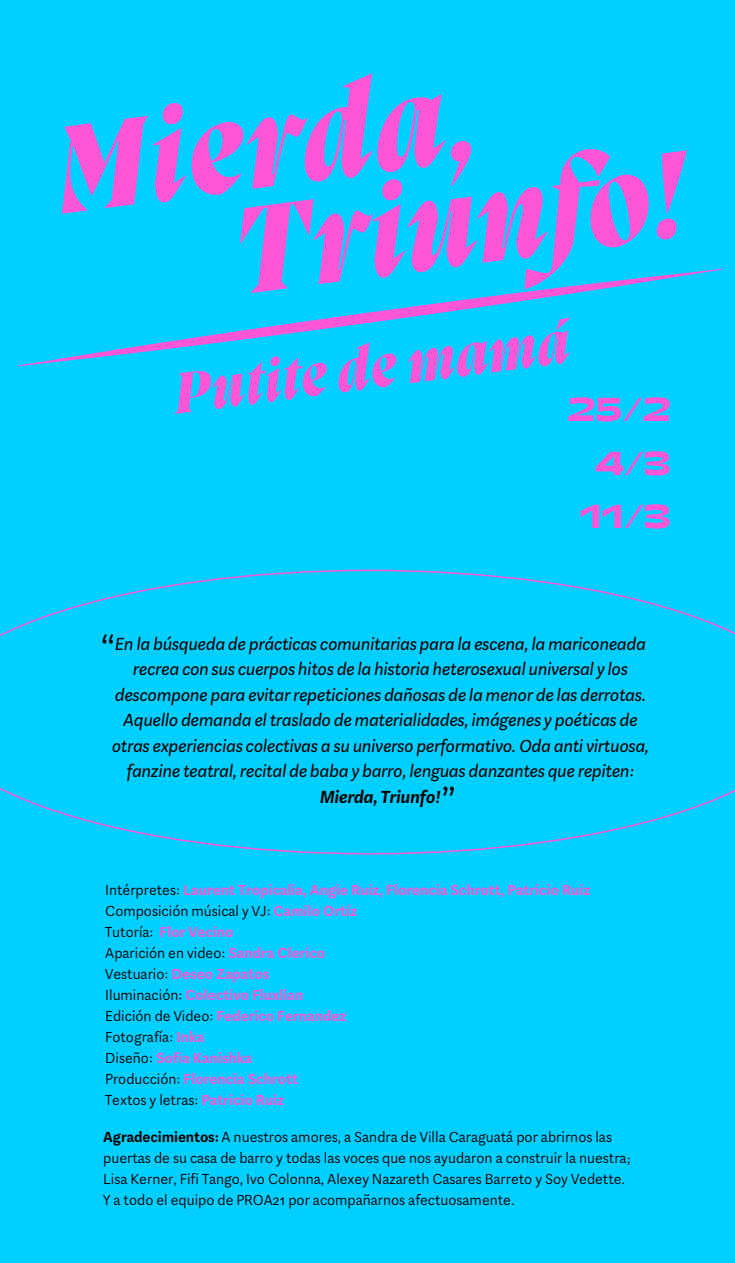
<style>
.page{position:relative;width:735px;height:1263px;background:#fff}
.page>*{position:absolute;margin:0;border:0;box-sizing:border-box;transform-origin:0 0}
.t1{font:italic 800 127.2px "Migra";color:#ff57d7}
.t2{font:italic 800 125.85px "Migra";color:#ff57d7}
.t3{font:italic 800 58.65px "Migra";color:#ff57d7}
.t4{font:300 39px "Aspen";color:#000}
.t5{font:900 33.15px/53.6px "Adieu";color:#ff57d7;text-align:right}
.t6{font:italic 18px/25.5px "Aspen";letter-spacing:-.02em;color:#000;text-align:center}
.t7{font:italic 700 18px "Aspen";letter-spacing:-.02em;color:#000}
.t8{font:700 15px/21px "Aspen";color:#ff57d7}
.t9{font:300 15px/21px "Aspen";color:#000}
.s1{font-weight:300;color:#000}
.s2{font-weight:700}
</style>
<div class="page">
<div style="left:0;top:0;width:734px;height:1263px;background:#00cfff"></div>
<svg style="left:17px;top:269px;width:705px;height:97px"></svg>
<svg style="left:0;top:570px;width:734px;height:284px"></svg>
<h1 class="t1" style="left:45px;top:90px;width:428px;rotate:-7deg">Mierda,</h1>
<h2 class="t2" style="left:224px;top:172px;width:457px;rotate:-7deg">Triunfo!</h2>
<h3 class="t3" style="left:169px;top:356px;width:400px;rotate:-7deg">Putite de mamá</h3>
<h3 class="t5" style="left:567px;top:383px;width:105px">25/2<br>4/3<br>11/3</h3>
<h3 class="t4" style="left:101px;top:625px;width:15px">“</h3>
<p class="t6" style="left:112px;top:630px;width:539px">En la búsqueda de prácticas comunitarias para la escena, la mariconeada recrea con sus cuerpos hitos de la historia heterosexual universal y los descompone para evitar repeticiones dañosas de la menor de las derrotas.<br>Aquello demanda el traslado de materialidades, imágenes y poéticas de otras experiencias colectivas a su universo performativo. Oda anti virtuosa, fanzine teatral, recital de baba y barro, lenguas danzantes que repiten:</p>
<p class="t7" style="left:319px;top:785px;width:123px">Mierda, Triunfo!</p>
<h3 class="t4" style="left:442px;top:777px;width:15px">”</h3>
<p class="t8" style="left:105px;top:879px;width:486px"><span class="s1">Intérpretes:</span> Laurent Tropicalia, Angie Ruiz, Florencia Schrott, Patricio Ruiz <span class="s1">Composición músical y VJ:</span> Camilo Ortíz<br><span class="s1">Tutoría:</span> Flor Vecino<br><span class="s1">Aparición en video:</span> Sandra Clerico<br><span class="s1">Vestuario:</span> Deseo Zapatos<br><span class="s1">Iluminación:</span> Colectivo Fluxlian<br><span class="s1">Edición de Video:</span> Federico Fernandez<br><span class="s1">Fotografía:</span> Inka<br><span class="s1">Diseño:</span> Sofia Kanishka<br><span class="s1">Producción:</span> Florencia Schrott<br><span class="s1">Textos y letras:</span> Patricio Ruiz</p>
<p class="t9" style="left:103px;top:1126px;width:528px"><span class="s2">Agradecimientos:</span> A nuestros amores, a Sandra de Villa Caraguatá por abrirnos las puertas de su casa de barro y todas las voces que nos ayudaron a construir la nuestra; Lisa Kerner, Fifi Tango, Ivo Colonna, Alexey Nazareth Casares Barreto y Soy Vedette.<br>Y a todo el equipo de PROA21 por acompañarnos afectuosamente.</p>
</div>
